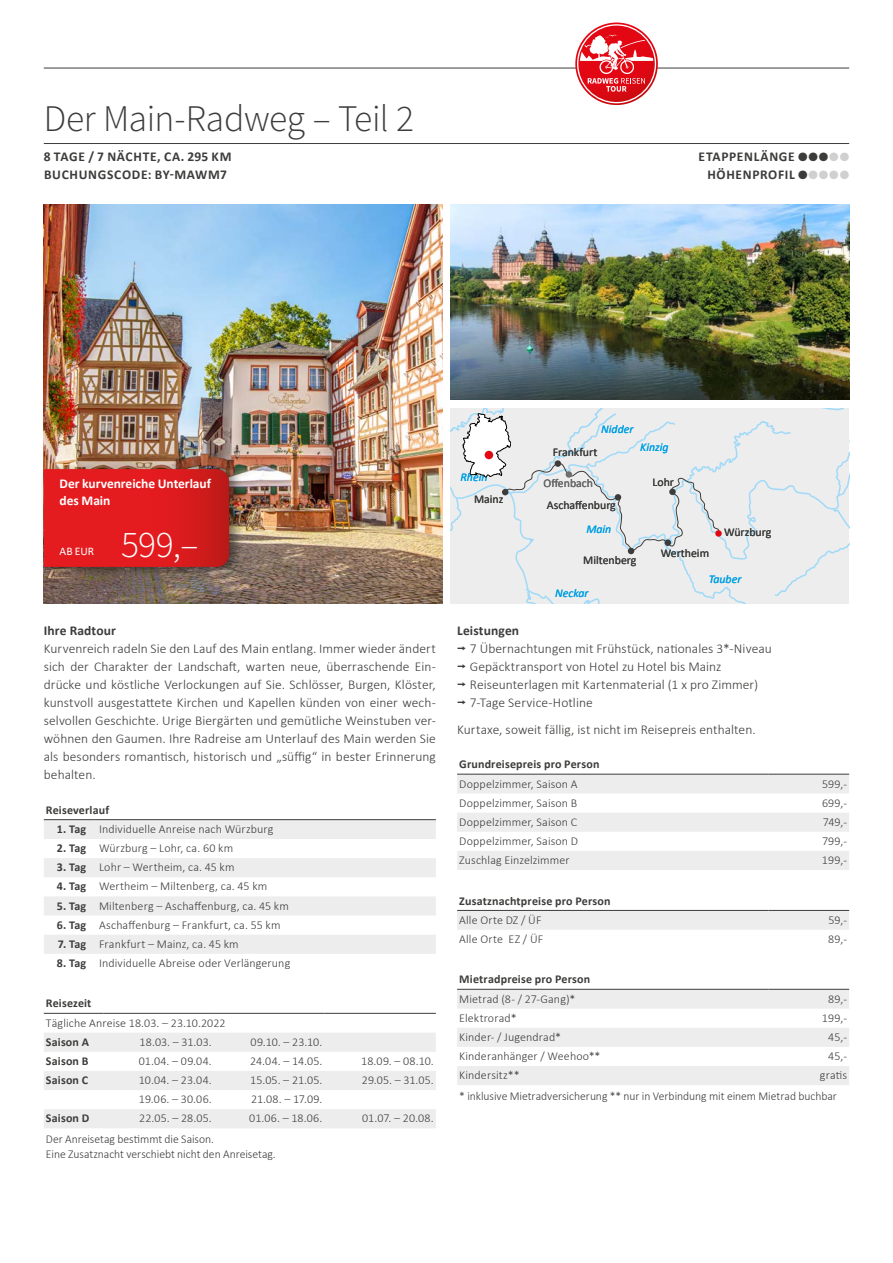
<style>
.page{position:relative;width:893px;height:1263px;background:#fff}
.page>*{position:absolute;margin:0;border:0;box-sizing:border-box;transform-origin:0 0}
.t1{font:300 37.5px "Source Sans Pro";letter-spacing:-.015em;color:#3c3c3b}
.t2{font:300 37.5px "Source Sans Pro";color:#fff}
.t3{font:300 13.5px/18px "Calibri";letter-spacing:.005em;color:#3c3c3b;text-align:justify}
.t4{font:700 13.5px/18px "Calibri";letter-spacing:.045em;color:#3c3c3b}
.t5{font:700 13.5px/17.2px "Calibri";letter-spacing:-.005em;color:#fff}
.t6{font:700 13.5px "Calibri";letter-spacing:.01em;color:#3c3c3b}
.t7{font:300 12px/20.9px "Calibri";letter-spacing:.005em;color:#3c3c3b}
.t8{font:700 12px "Calibri";letter-spacing:.015em;color:#3c3c3b}
.t9{font:11.85px "Calibri";color:#3c3c3b}
.t10{font:italic 11.85px "Calibri";color:#009fe3}
.t11{font:11.7px "Calibri";color:#fff}
.s1{color:#d0d0d0}
.s2{font-weight:700}
.s3{font-family:"Interstate";font-weight:400}
</style>
<div class="page">
<hr style="left:44px;top:143px;width:805px;height:1px;background:#3c3c3b">
<img style="left:44px;top:204px;width:398px;height:400px">
<img style="left:451px;top:204px;width:398px;height:196px">
<svg style="left:451px;top:408px;width:398px;height:196px;background:#e8eaeb"></svg>
<div style="left:485px;top:451px;width:8px;height:8px;background:#e30613;border-radius:50%"></div>
<svg style="left:44px;top:820px;width:392px;height:134px;fill:#ededed"></svg>
<hr style="left:44px;top:819px;width:51px;height:1px;background:#3c3c3b">
<hr style="left:95px;top:819px;width:341px;height:1px;background:#3c3c3b">
<div style="left:40px;top:463px;width:204px;height:116px;background:#000;opacity:.45"></div>
<svg style="left:44px;top:469px;width:185px;height:98px;background:#dc1b1d"></svg>
<svg style="left:457px;top:990px;width:392px;height:95px"></svg>
<hr style="left:457px;top:989px;width:311px;height:1px;background:#3c3c3b">
<hr style="left:768px;top:989px;width:81px;height:1px;background:#3c3c3b">
<svg style="left:457px;top:775px;width:392px;height:95px"></svg>
<hr style="left:457px;top:774px;width:311px;height:1px;background:#3c3c3b">
<hr style="left:768px;top:774px;width:81px;height:1px;background:#3c3c3b">
<div style="left:457px;top:911px;width:392px;height:19px;background:#ededed"></div>
<hr style="left:457px;top:910px;width:311px;height:1px;background:#3c3c3b">
<hr style="left:768px;top:910px;width:81px;height:1px;background:#3c3c3b">
<svg style="left:44px;top:1033px;width:392px;height:95px"></svg>
<hr style="left:44px;top:1013px;width:59px;height:1px;background:#3c3c3b">
<hr style="left:103px;top:1013px;width:111px;height:1px;background:#3c3c3b">
<hr style="left:214px;top:1013px;width:110px;height:1px;background:#3c3c3b">
<hr style="left:324px;top:1013px;width:112px;height:1px;background:#3c3c3b">
<hr style="left:44px;top:68px;width:805px;height:1px;background:#3c3c3b">
<svg style="left:577px;top:24px;width:79px;height:79px"></svg>
<h1 class="t1" style="left:44px;top:96px;width:372px">Der Main-Radweg – Teil 2</h1>
<p class="t4" style="left:44px;top:147px;width:189px">8 TAGE / 7 NÄCHTE, CA. 295 KM<br>BUCHUNGSCODE: BY-MAWM7</p>
<p class="t4" style="left:699px;top:147px;width:152px;text-align:right">ETAPPENLÄNGE ●●●<span class="s1">●●<br></span>HÖHENPROFIL ●<span class="s1">●●●●</span></p>
<p class="t10" style="left:601px;top:421px;width:34px">Nidder</p>
<p class="t9" style="left:553px;top:444px;width:46px">Frankfurt</p>
<p class="t10" style="left:640px;top:439px;width:30px">Kinzig</p>
<p class="t5" style="left:60px;top:474px;width:153px">Der kurvenreiche Unterlauf des Main</p>
<p class="t10" style="left:460px;top:469px;width:28px">Rhein</p>
<p class="t9" style="left:474px;top:490px;width:31px">Mainz</p>
<p class="t9" style="left:543px;top:475px;width:51px">Offenbach</p>
<p class="t9" style="left:547px;top:497px;width:71px">Aschaffenburg</p>
<p class="t9" style="left:652px;top:474px;width:23px">Lohr</p>
<p class="t11" style="left:60px;top:543px;width:36px">AB EUR</p>
<h1 class="t2" style="left:121px;top:521px;width:79px">599,–</h1>
<p class="t10" style="left:586px;top:521px;width:27px">Main</p>
<p class="t9" style="left:583px;top:551px;width:55px">Miltenberg</p>
<p class="t9" style="left:661px;top:545px;width:50px">Wertheim</p>
<p class="t9" style="left:724px;top:524px;width:49px">Würzburg</p>
<p class="t10" style="left:709px;top:571px;width:34px">Tauber</p>
<p class="t10" style="left:555px;top:585px;width:35px">Neckar</p>
<p class="t6" style="left:44px;top:621px;width:74px">Ihre Radtour</p>
<p class="t3" style="left:44px;top:640px;width:394px">Kurvenreich radeln Sie den Lauf des Main entlang. Immer wieder ändert sich der Charakter der Landschaft, warten neue, überraschende Ein&shy;drücke und köstliche Verlockungen auf Sie. Schlösser, Burgen, Klöster, kunstvoll ausgestattete Kirchen und Kapellen künden von einer wech&shy;selvollen Geschichte. Urige Biergärten und gemütliche Weinstuben ver&shy;wöhnen den Gaumen. Ihre Radreise am Unterlauf des Main werden Sie als besonders romantisch, historisch und „süffig“ in bester Erinnerung behalten.</p>
<p class="t8" style="left:46px;top:801px;width:65px">Reiseverlauf</p>
<p class="t7" style="left:57px;top:818px;width:218px"><span class="s2">1. Tag</span> Individuelle Anreise nach Würzburg</p>
<p class="t7" style="left:57px;top:838px;width:178px"><span class="s2">2. Tag</span> Würzburg – Lohr, ca. 60 km</p>
<p class="t7" style="left:57px;top:857px;width:179px"><span class="s2">3. Tag</span> Lohr – Wertheim, ca. 45 km</p>
<p class="t7" style="left:57px;top:876px;width:212px"><span class="s2">4. Tag</span> Wertheim – Miltenberg, ca. 45 km</p>
<p class="t7" style="left:57px;top:895px;width:233px"><span class="s2">5. Tag</span> Miltenberg – Aschaffenburg, ca. 45 km</p>
<p class="t7" style="left:57px;top:914px;width:225px"><span class="s2">6. Tag</span> Aschaffenburg – Frankfurt, ca. 55 km</p>
<p class="t7" style="left:58px;top:933px;width:183px"><span class="s2">7. Tag</span> Frankfurt – Mainz, ca. 45 km</p>
<p class="t7" style="left:57px;top:952px;width:235px"><span class="s2">8. Tag</span> Individuelle Abreise oder Verlängerung</p>
<p class="t3" style="left:457px;top:622px;width:316px;text-align:left"><span class="s2">Leistungen<br></span><span class="s3">¬</span> 7 Übernachtungen mit Frühstück, nationales 3*-Niveau <span class="s3">¬</span> Gepäcktransport von Hotel zu Hotel bis Mainz<br><span class="s3">¬</span> Reiseunterlagen mit Kartenmaterial (1 x pro Zimmer)<br><span class="s3">¬</span> 7-Tage Service-Hotline</p>
<p class="t3" style="left:457px;top:720px;width:300px">Kurtaxe, soweit fällig, ist nicht im Reisepreis enthalten.</p>
<p class="t8" style="left:459px;top:756px;width:142px">Grundreisepreis pro Person</p>
<p class="t7" style="left:459px;top:773px;width:120px">Doppelzimmer, Saison A</p>
<p class="t7" style="left:822px;top:773px;width:26px">599,-</p>
<p class="t7" style="left:459px;top:792px;width:120px">Doppelzimmer, Saison B</p>
<p class="t7" style="left:822px;top:792px;width:26px">699,-</p>
<p class="t7" style="left:459px;top:811px;width:120px">Doppelzimmer, Saison C</p>
<p class="t7" style="left:823px;top:811px;width:26px">749,-</p>
<p class="t7" style="left:459px;top:830px;width:120px">Doppelzimmer, Saison D</p>
<p class="t7" style="left:822px;top:830px;width:27px">799,-</p>
<p class="t7" style="left:459px;top:849px;width:112px">Zuschlag Einzelzimmer</p>
<p class="t7" style="left:822px;top:849px;width:27px">199,-</p>
<p class="t8" style="left:459px;top:892px;width:153px">Zusatznachtpreise pro Person</p>
<p class="t7" style="left:459px;top:909px;width:84px">Alle Orte DZ / ÜF</p>
<p class="t7" style="left:828px;top:909px;width:20px">59,-</p>
<p class="t7" style="left:459px;top:928px;width:85px">Alle Orte EZ / ÜF</p>
<p class="t7" style="left:828px;top:928px;width:20px">89,-</p>
<p class="t8" style="left:46px;top:995px;width:47px">Reisezeit</p>
<p class="t7" style="left:46px;top:1012px;width:181px">Tägliche Anreise 18.03. – 23.10.2022</p>
<p class="t8" style="left:46px;top:1033px;width:45px">Saison A</p>
<p class="t7" style="left:140px;top:1031px;width:74px">18.03. – 31.03.</p>
<p class="t7" style="left:251px;top:1031px;width:73px">09.10. – 23.10.</p>
<p class="t8" style="left:46px;top:1052px;width:44px">Saison B</p>
<p class="t7" style="left:139px;top:1050px;width:74px">01.04. – 09.04.</p>
<p class="t7" style="left:250px;top:1050px;width:74px">24.04. – 14.05.</p>
<p class="t7" style="left:361px;top:1050px;width:74px">18.09. – 08.10.</p>
<p class="t8" style="left:46px;top:1072px;width:44px">Saison C</p>
<p class="t7" style="left:139px;top:1070px;width:74px">10.04. – 23.04.</p>
<p class="t7" style="left:250px;top:1070px;width:74px">15.05. – 21.05.</p>
<p class="t7" style="left:362px;top:1070px;width:73px">29.05. – 31.05.</p>
<p class="t7" style="left:139px;top:1089px;width:75px">19.06. – 30.06.</p>
<p class="t7" style="left:251px;top:1089px;width:73px">21.08. – 17.09.</p>
<p class="t8" style="left:46px;top:1110px;width:45px">Saison D</p>
<p class="t7" style="left:139px;top:1108px;width:74px">22.05. – 28.05.</p>
<p class="t7" style="left:249px;top:1108px;width:75px">01.06. – 18.06.</p>
<p class="t7" style="left:362px;top:1108px;width:73px">01.07. – 20.08.</p>
<p class="t7" style="left:46px;top:1132px;width:231px;line-height:15px">Der Anreisetag bestimmt die Saison.<br>Eine Zusatznacht verschiebt nicht den Anreisetag.</p>
<p class="t8" style="left:459px;top:971px;width:133px">Mietradpreise pro Person</p>
<p class="t7" style="left:459px;top:988px;width:118px">Mietrad (8- / 27-Gang)*</p>
<p class="t7" style="left:828px;top:988px;width:20px">89,-</p>
<p class="t7" style="left:459px;top:1007px;width:59px">Elektrorad*</p>
<p class="t7" style="left:822px;top:1007px;width:27px">199,-</p>
<p class="t7" style="left:459px;top:1026px;width:103px">Kinder- / Jugendrad*</p>
<p class="t7" style="left:828px;top:1026px;width:20px">45,-</p>
<p class="t7" style="left:459px;top:1045px;width:143px">Kinderanhänger / Weehoo**</p>
<p class="t7" style="left:828px;top:1045px;width:20px">45,-</p>
<p class="t7" style="left:459px;top:1065px;width:62px">Kindersitz**</p>
<p class="t7" style="left:459px;top:1065px;width:389px;text-indent:361px">gratis * inklusive Mietradversicherung ** nur in Verbindung mit einem Mietrad buchbar</p>
</div>
